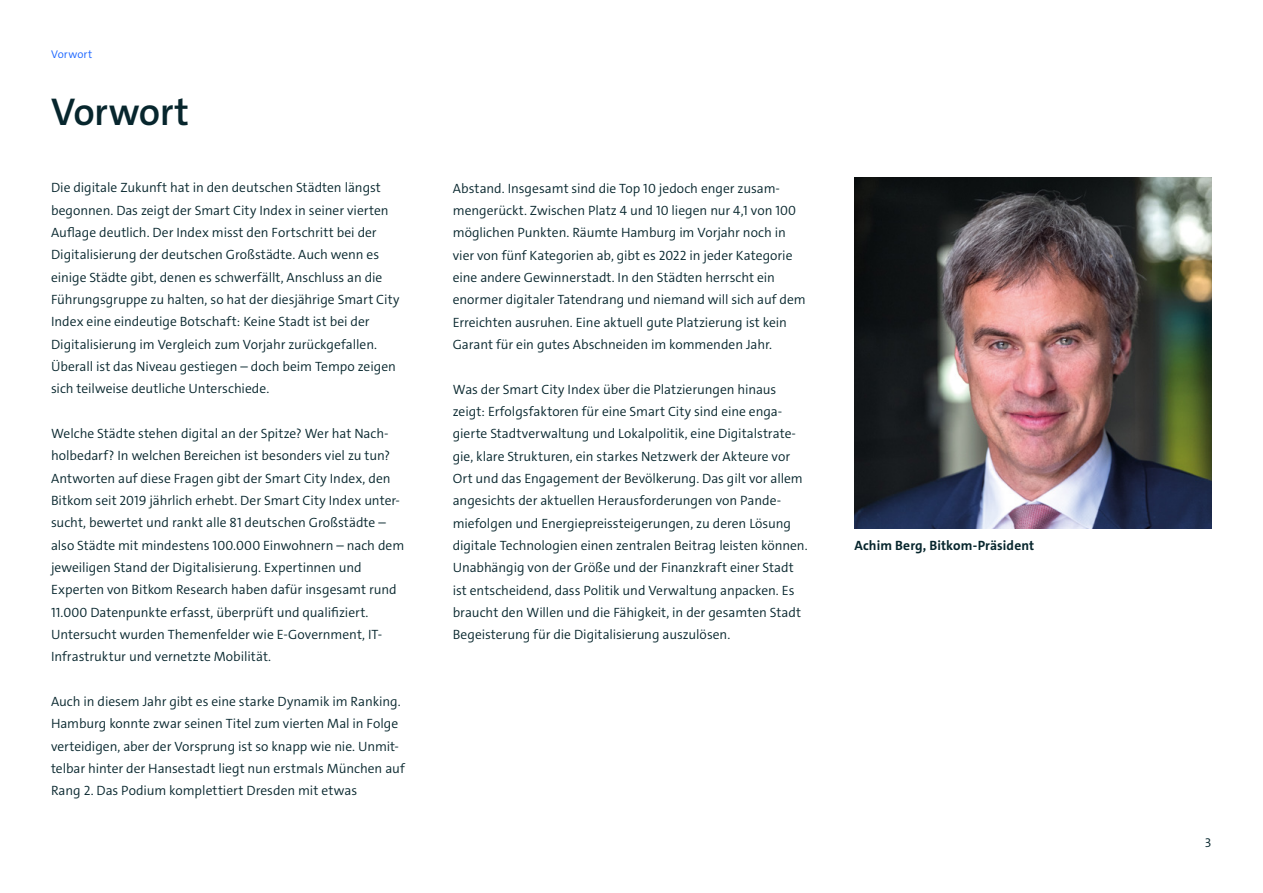
<style>
.page{position:relative;width:1263px;height:893px;background:#fff}
.page>*{position:absolute;margin:0;border:0;box-sizing:border-box;transform-origin:0 0}
.t1{font:600 39px "The Sans C4 s";letter-spacing:-.015em;color:#07262d}
.t2{font:300 13.5px/22.4px "The Sans C4 s";letter-spacing:-.005em;color:#07262d}
.t3{font:700 13.5px "The Sans C4 s";letter-spacing:.01em;color:#07262d}
.t4{font:300 11.25px "The Sans C4 s";letter-spacing:.01em;color:#1964ff}
</style>
<div class="page">
<img style="left:854px;top:177px;width:357px;height:351px">
<p class="t4" style="left:51px;top:47px;width:43px">Vorwort</p>
<h1 class="t1" style="left:51px;top:87px;width:139px">Vorwort</h1>
<p class="t2" style="left:51px;top:177px;width:350px">Die digitale Zukunft hat in den deutschen Städten längst begonnen. Das zeigt der Smart City Index in seiner vierten Auflage deutlich. Der Index misst den Fortschritt bei der Digitalisierung der deutschen Großstädte. Auch wenn es einige Städte gibt, denen es schwerfällt, Anschluss an die Führungsgruppe zu halten, so hat der diesjährige Smart City Index eine eindeutige Botschaft: Keine Stadt ist bei der Digitalisierung im Vergleich zum Vorjahr zurückgefallen.<br>Überall ist das Niveau gestiegen – doch beim Tempo zeigen sich teilweise deutliche Unterschiede.</p>
<p class="t2" style="left:51px;top:422px;width:355px">Welche Städte stehen digital an der Spitze? Wer hat Nach&shy;holbedarf? In welchen Bereichen ist besonders viel zu tun?<br>Antworten auf diese Fragen gibt der Smart City Index, den Bitkom seit 2019 jährlich erhebt. Der Smart City Index unter&shy;sucht, bewertet und rankt alle 81 deutschen Großstädte – also Städte mit mindestens 100.000 Einwohnern – nach dem jeweiligen Stand der Digitalisierung. Expertinnen und Experten von Bitkom Research haben dafür insgesamt rund 11.000 Datenpunkte erfasst, überprüft und qualifiziert.<br>Untersucht wurden Themenfelder wie E-Government, IT-Infrastruktur und vernetzte Mobilität.</p>
<p class="t2" style="left:51px;top:690px;width:356px">Auch in diesem Jahr gibt es eine starke Dynamik im Ranking.<br>Hamburg konnte zwar seinen Titel zum vierten Mal in Folge verteidigen, aber der Vorsprung ist so knapp wie nie. Unmit&shy;telbar hinter der Hansestadt liegt nun erstmals München auf Rang 2. Das Podium komplettiert Dresden mit etwas</p>
<p class="t2" style="left:453px;top:177px;width:354px">Abstand. Insgesamt sind die Top 10 jedoch enger zusam&shy;mengerückt. Zwischen Platz 4 und 10 liegen nur 4,1 von 100 möglichen Punkten. Räumte Hamburg im Vorjahr noch in vier von fünf Kategorien ab, gibt es 2022 in jeder Kategorie eine andere Gewinnerstadt. In den Städten herrscht ein enormer digitaler Tatendrang und niemand will sich auf dem Erreichten ausruhen. Eine aktuell gute Platzierung ist kein Garant für ein gutes Abschneiden im kommenden Jahr.</p>
<p class="t2" style="left:453px;top:378px;width:356px">Was der Smart City Index über die Platzierungen hinaus zeigt: Erfolgsfaktoren für eine Smart City sind eine enga&shy;gierte Stadtverwaltung und Lokalpolitik, eine Digitalstrate&shy;gie, klare Strukturen, ein starkes Netzwerk der Akteure vor Ort und das Engagement der Bevölkerung. Das gilt vor allem angesichts der aktuellen Herausforderungen von Pande&shy;miefolgen und Energiepreissteigerungen, zu deren Lösung digitale Technologien einen zentralen Beitrag leisten können.<br>Unabhängig von der Größe und der Finanzkraft einer Stadt ist entscheidend, dass Politik und Verwaltung anpacken. Es braucht den Willen und die Fähigkeit, in der gesamten Stadt Begeisterung für die Digitalisierung auszulösen.</p>
<p class="t3" style="left:854px;top:536px;width:181px">Achim Berg, Bitkom-Präsident</p>
<p class="t2" style="left:1205px;top:832px;width:8px">3</p>
</div>
